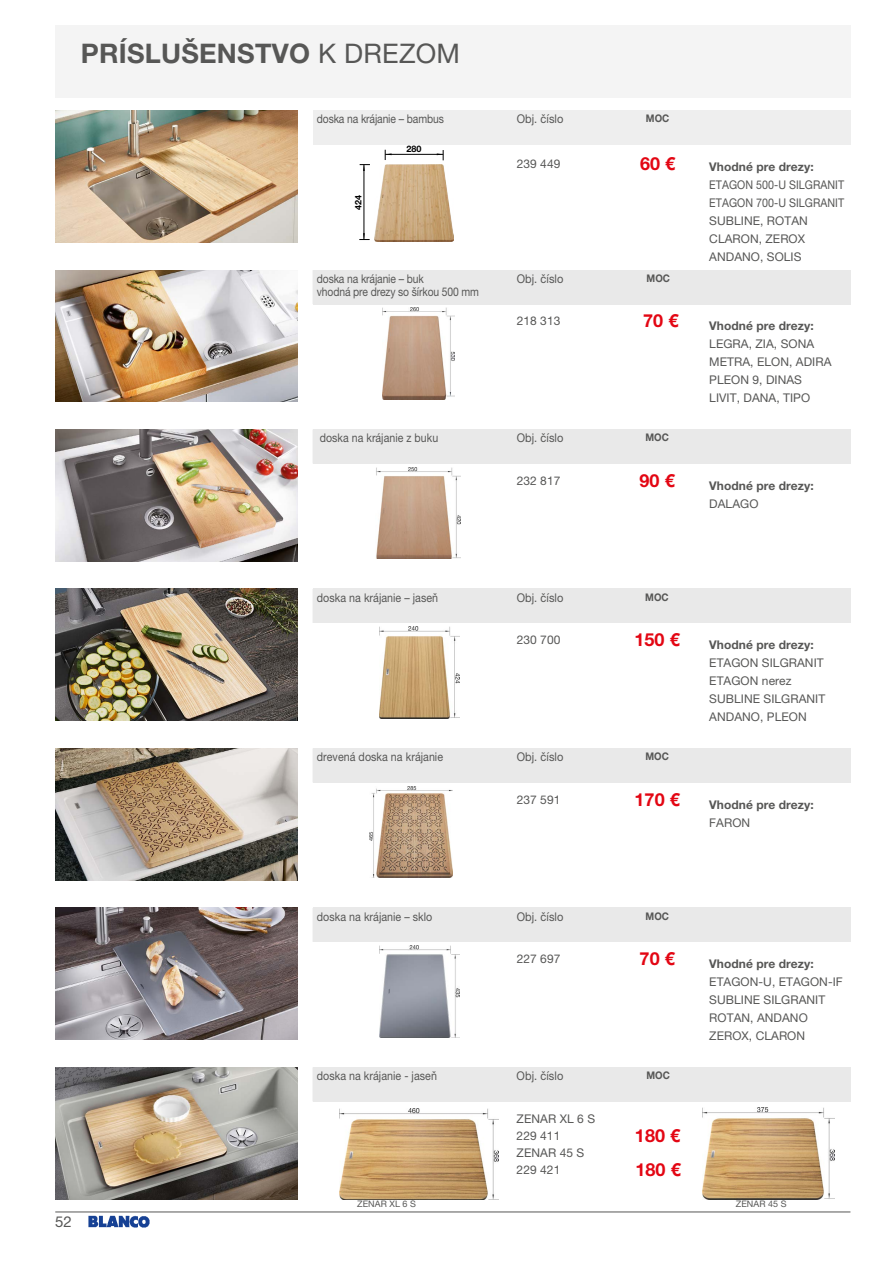
<style>
.page{position:relative;width:893px;height:1263px;background:#fff}
.page>*{position:absolute;margin:0;border:0;box-sizing:border-box;transform-origin:0 0}
.t1{font:700 27px "Helvetica Neue LT Pro";letter-spacing:.01em;color:#575756}
.t2{font:700 18px "Helvetica Neue LT Pro";letter-spacing:.005em;color:#e30613}
.t3{font:15px "Helvetica Neue LT Pro";color:#575756}
.t4{font:12px/18px "Helvetica Neue LT Pro";letter-spacing:.005em;color:#575756}
.t5{font:12px/18px "Helvetica Neue LT Pro";letter-spacing:.005em;color:#575756;scale:.89 1}
.t6{font:700 12px "Helvetica Neue LT Pro";letter-spacing:.005em;color:#575756}
.t7{font:12px/13.5px "Helvetica Neue LT Pro";letter-spacing:.005em;color:#575756;scale:.86 1}
.t8{font:12px "Helvetica Neue LT Pro";letter-spacing:.005em;color:#575756;scale:.92 1}
.t9{font:12px "Helvetica Neue LT Pro";letter-spacing:.005em;color:#575756;scale:.88 1}
.t10{font:700 10.5px "Helvetica Neue LT Pro";letter-spacing:.005em;color:#575756;scale:.92 1}
.t11{font:9px "Helvetica Neue LT Pro";letter-spacing:.005em;color:#575756}
.t12{font:700 9px "Helvetica Neue LT Pro";color:#000}
.s1{font-weight:400}
</style>
<div class="page">
<hr style="left:55px;top:1211px;width:795px;height:1px;background:#575756">
<img style="left:88px;top:1215px;width:62px;height:13px">
<img style="left:55px;top:270px;width:243px;height:132px">
<div style="left:313px;top:270px;width:537px;height:34px;background:#e9e9e9"></div>
<img style="left:382px;top:308px;width:73px;height:91px">
<img style="left:55px;top:1067px;width:243px;height:132px">
<div style="left:313px;top:1067px;width:537px;height:34px;background:#e9e9e9"></div>
<img style="left:340px;top:1109px;width:158px;height:90px">
<img style="left:703px;top:1108px;width:131px;height:91px">
<div style="left:55px;top:26px;width:795px;height:72px;background:#f4f4f4"></div>
<img style="left:55px;top:908px;width:243px;height:132px">
<div style="left:313px;top:908px;width:537px;height:34px;background:#e9e9e9"></div>
<img style="left:379px;top:946px;width:80px;height:91px">
<img style="left:55px;top:589px;width:243px;height:132px">
<div style="left:313px;top:589px;width:537px;height:34px;background:#e9e9e9"></div>
<img style="left:379px;top:627px;width:81px;height:91px">
<img style="left:55px;top:429px;width:243px;height:132px">
<div style="left:313px;top:429px;width:537px;height:34px;background:#e9e9e9"></div>
<img style="left:376px;top:467px;width:85px;height:92px">
<img style="left:55px;top:748px;width:243px;height:132px">
<div style="left:313px;top:748px;width:537px;height:34px;background:#e9e9e9"></div>
<img style="left:369px;top:786px;width:83px;height:92px">
<div style="left:313px;top:111px;width:537px;height:34px;background:#eee"></div>
<img style="left:374px;top:164px;width:80px;height:77px">
<hr style="left:364px;top:165px;width:1px;height:75px;background:#000">
<svg style="left:360px;top:164px;width:10px;height:7px"></svg>
<svg style="left:359px;top:233px;width:11px;height:7px"></svg>
<hr style="left:385px;top:154px;width:58px;height:1px;background:#000">
<svg style="left:437px;top:150px;width:7px;height:10px"></svg>
<svg style="left:385px;top:150px;width:7px;height:10px"></svg>
<img style="left:55px;top:111px;width:243px;height:131px">
<h1 class="t1" style="left:81px;top:36px;width:381px">PRÍSLUŠENSTVO <span class="s1">K DREZOM</span></h1>
<p class="t7" style="left:317px;top:112px;width:149px">doska na krájanie – bambus</p>
<p class="t8" style="left:517px;top:112px;width:52px">Obj. číslo</p>
<p class="t10" style="left:646px;top:112px;width:27px">MOC</p>
<p class="t4" style="left:517px;top:155px;width:45px">239 449</p>
<h2 class="t2" style="left:640px;top:153px;width:37px">60 €</h2>
<p class="t12" style="left:407px;top:143px;width:17px">280</p>
<p class="t12" style="left:353px;top:210px;width:17px;rotate:-90deg">424</p>
<p class="t7" style="left:317px;top:272px;width:190px">doska na krájanie – buk<br>vhodná pre drezy so šírkou 500 mm</p>
<p class="t8" style="left:517px;top:271px;width:52px">Obj. číslo</p>
<p class="t10" style="left:646px;top:272px;width:27px">MOC</p>
<p class="t4" style="left:517px;top:312px;width:45px">218 313</p>
<h2 class="t2" style="left:643px;top:310px;width:37px">70 €</h2>
<p class="t9" style="left:320px;top:431px;width:136px">doska na krájanie z buku</p>
<p class="t8" style="left:517px;top:431px;width:52px">Obj. číslo</p>
<p class="t10" style="left:645px;top:431px;width:27px">MOC</p>
<p class="t4" style="left:517px;top:471px;width:45px">232 817</p>
<h2 class="t2" style="left:639px;top:469px;width:37px">90 €</h2>
<p class="t6" style="left:709px;top:159px;width:106px">Vhodné pre drezy:</p>
<p class="t5" style="left:709px;top:175px;width:153px">ETAGON 500-U SILGRANIT<br>ETAGON 700-U SILGRANIT<br>SUBLINE, ROTAN<br>CLARON, ZEROX<br>ANDANO, SOLIS</p>
<p class="t6" style="left:709px;top:318px;width:106px">Vhodné pre drezy:</p>
<p class="t4" style="left:709px;top:335px;width:124px">LEGRA, ZIA, SONA<br>METRA, ELON, ADIRA<br>PLEON 9, DINAS<br>LIVIT, DANA, TIPO</p>
<p class="t6" style="left:709px;top:478px;width:106px">Vhodné pre drezy:</p>
<p class="t4" style="left:709px;top:494px;width:51px">DALAGO</p>
<p class="t5" style="left:317px;top:588px;width:138px">doska na krájanie – jaseň</p>
<p class="t8" style="left:517px;top:590px;width:52px">Obj. číslo</p>
<p class="t10" style="left:645px;top:590px;width:27px">MOC</p>
<p class="t4" style="left:517px;top:631px;width:45px">230 700</p>
<h2 class="t2" style="left:634px;top:629px;width:47px">150 €</h2>
<p class="t5" style="left:317px;top:748px;width:143px">drevená doska na krájanie</p>
<p class="t8" style="left:517px;top:750px;width:52px">Obj. číslo</p>
<p class="t10" style="left:645px;top:750px;width:27px">MOC</p>
<p class="t4" style="left:517px;top:790px;width:45px">237 591</p>
<h2 class="t2" style="left:634px;top:788px;width:47px">170 €</h2>
<p class="t6" style="left:709px;top:637px;width:106px">Vhodné pre drezy:</p>
<p class="t4" style="left:709px;top:654px;width:118px">ETAGON SILGRANIT<br>ETAGON nerez<br>SUBLINE SILGRANIT<br>ANDANO, PLEON</p>
<p class="t6" style="left:709px;top:797px;width:106px">Vhodné pre drezy:</p>
<p class="t4" style="left:709px;top:813px;width:42px">FARON</p>
<p class="t3" style="left:55px;top:1212px;width:18px">52</p>
<p class="t5" style="left:317px;top:907px;width:131px">doska na krájanie – sklo</p>
<p class="t8" style="left:517px;top:909px;width:52px">Obj. číslo</p>
<p class="t10" style="left:645px;top:909px;width:27px">MOC</p>
<p class="t4" style="left:517px;top:950px;width:45px">227 697</p>
<h2 class="t2" style="left:640px;top:948px;width:37px">70 €</h2>
<p class="t5" style="left:317px;top:1067px;width:137px">doska na krájanie - jaseň</p>
<p class="t8" style="left:517px;top:1069px;width:52px">Obj. číslo</p>
<p class="t10" style="left:646px;top:1069px;width:27px">MOC</p>
<p class="t4" style="left:517px;top:1110px;width:80px;line-height:17px">ZENAR XL 6 S<br>229 411</p>
<h2 class="t2" style="left:635px;top:1124px;width:47px">180 €</h2>
<p class="t4" style="left:517px;top:1144px;width:69px;line-height:17px">ZENAR 45 S<br>229 421</p>
<h2 class="t2" style="left:635px;top:1158px;width:47px">180 €</h2>
<p class="t6" style="left:709px;top:956px;width:106px">Vhodné pre drezy:</p>
<p class="t4" style="left:709px;top:973px;width:135px">ETAGON-U, ETAGON-IF<br>SUBLINE SILGRANIT<br>ROTAN, ANDANO<br>ZEROX, CLARON</p>
<p class="t11" style="left:357px;top:1199px;width:60px">ZENAR XL 6 S</p>
<p class="t11" style="left:736px;top:1198px;width:52px">ZENAR 45 S</p>
</div>
